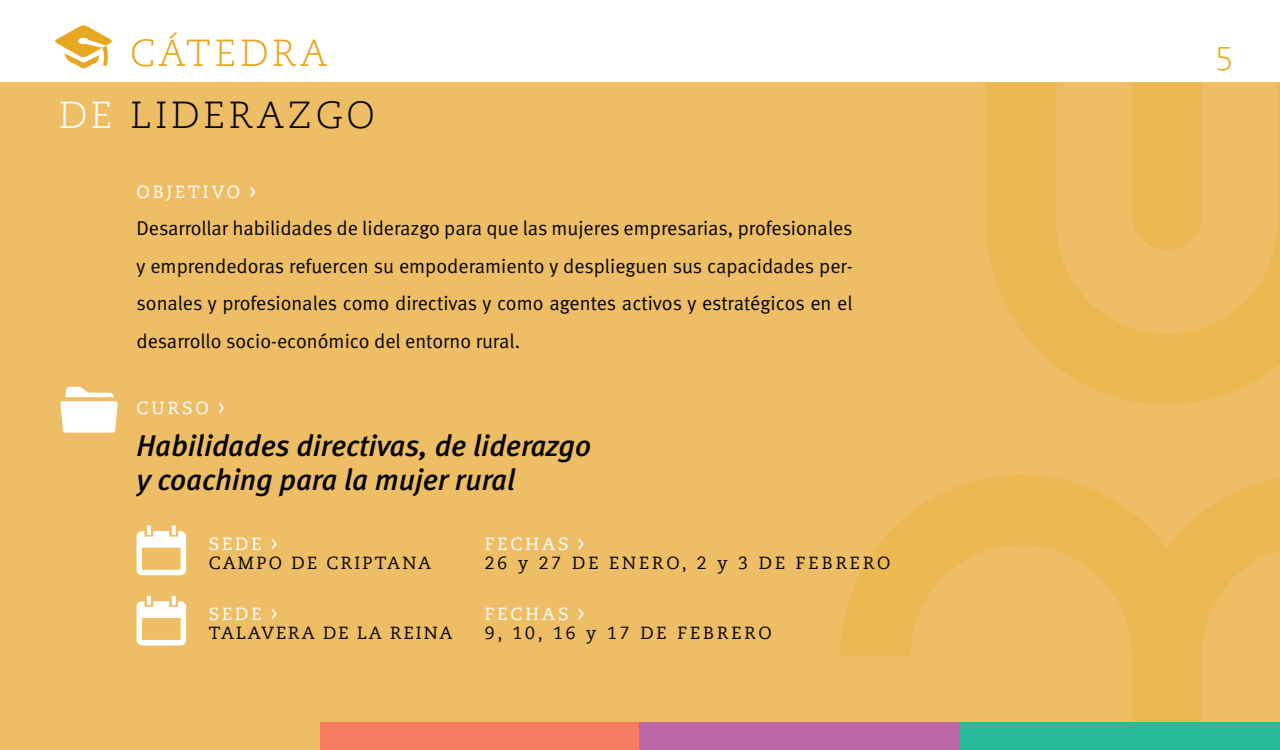
<style>
.page{position:relative;width:1280px;height:750px;background:#fff}
.page>*{position:absolute;margin:0;border:0;box-sizing:border-box;transform-origin:0 0}
.t1{font:300 37.5px/61.2px "Caecilia LT Std";letter-spacing:.1em;color:#060507}
.t2{font:300 32.62px "Caecilia LT Std";color:#e5a820}
.t3{font:italic 30px/33.8px "Meta Medium LF";color:#060507}
.t4{font:20px/37.5px "Meta Normal LF";color:#060507;text-align:justify}
.t5{font:17.5px/18.8px "Caecilia LT Std";letter-spacing:.17em;color:#060507}
.t6{font:17.5px/18.8px "Caecilia LT Std";letter-spacing:.12em;color:#060507}
.t7{font:17.5px "Caecilia LT Std";letter-spacing:.17em;color:#fff}
.t8{font:17.5px "Caecilia LT Std";letter-spacing:.13em;color:#060507}
.s1{color:#e5a820}
.s2{color:#fff}
.s3{font-family:"Meta Normal LF";font-size:20px}
.s4{font-family:"Meta Normal LF";font-size:20px;color:#fff}
</style>
<div class="page">
<div style="left:0;top:82px;width:1279px;height:668px;background:#eebe66"></div>
<svg style="left:840px;top:475px;width:440px;height:248px"></svg>
<svg style="left:986px;top:83px;width:294px;height:321px"></svg>
<div style="left:1132px;top:83px;width:70px;height:167px;background:#ebb851"></div>
<div style="left:320px;top:723px;width:321px;height:27px;background:#f37d5e"></div>
<div style="left:639px;top:723px;width:321px;height:27px;background:#bc65a8"></div>
<svg style="left:55px;top:25px;width:57px;height:43px"></svg>
<svg style="left:60px;top:387px;width:58px;height:46px"></svg>
<svg style="left:137px;top:526px;width:49px;height:49px"></svg>
<div style="left:960px;top:723px;width:320px;height:27px;background:#29bb99"></div>
<svg style="left:137px;top:596px;width:49px;height:49px"></svg>
<h1 class="t1" style="left:59px;top:24px;width:318px;text-indent:71px"><span class="s1">CÁTED RA<br></span><span class="s2">DE</span> LIDERAZGO</h1>
<p class="t7" style="left:137px;top:182px;width:121px">OBJETIVO <span class="s3">&gt;</span></p>
<p class="t4" style="left:137px;top:209px;width:718px">Desarrollar habilidades de liderazgo para que las mujeres empresarias, profesionales y emprendedoras refuercen su empoderamiento y desplieguen sus capacidades per&shy;sonales y profesionales como directivas y como agentes activos y estratégicos en el desarrollo socio-económico del entorno rural.</p>
<p class="t7" style="left:137px;top:397px;width:89px">CURSO <span class="s3">&gt;</span></p>
<h3 class="t3" style="left:137px;top:428px;width:456px">Habilidades directivas, de liderazgo y coaching para la mujer rural</h3>
<p class="t5" style="left:209px;top:535px;width:96px"><span class="s2">S EDE</span> <span class="s4">&gt;<br></span>CAMPO DE</p>
<p class="t8" style="left:327px;top:553px;width:103px">CRIPTANA</p>
<p class="t5" style="left:485px;top:535px;width:101px"><span class="s2">FECHAS</span> <span class="s4">&gt;<br></span>26 Y 27 DE</p>
<p class="t5" style="left:609px;top:554px;width:283px">ENERO, 2 Y 3 DE FEBR ERO</p>
<p class="t6" style="left:209px;top:605px;width:245px"><span class="s2">S EDE</span> <span class="s4">&gt;<br></span>TALAVERA DE LA REINA</p>
<p class="t5" style="left:485px;top:605px;width:289px"><span class="s2">FECHAS</span> <span class="s4">&gt;<br></span>9, 10, 16 Y 17 DE FEBR ERO</p>
<h2 class="t2" style="left:1216px;top:40px;width:20px">5</h2>
</div>
